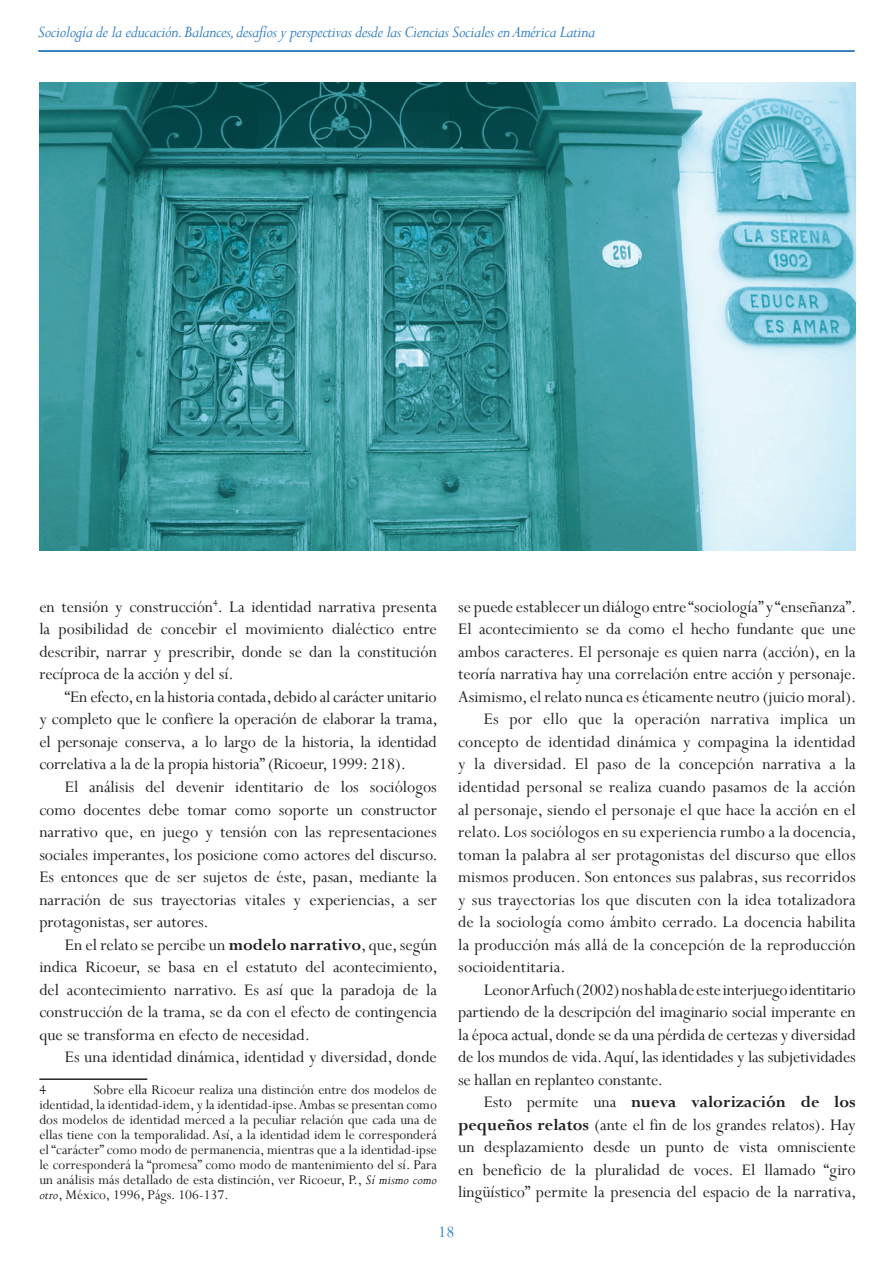
<style>
.page{position:relative;width:893px;height:1263px;background:#fff}
.page>*{position:absolute;margin:0;border:0;box-sizing:border-box;transform-origin:0 0}
.noseparacion{font:18px/22.5px "Perpetua";color:#231f20;text-align:justify}
.t1{font:italic 18px "Perpetua";letter-spacing:-.025em;color:#3a83c4}
.t2{font:18px "Perpetua";color:#3a83c4}
.t3{font:15px/15px "Perpetua";color:#231f20;text-align:justify}
.s1{font-weight:700}
.s2{font-style:italic}
</style>
<div class="page">
<hr style="left:38px;top:50px;width:817px;height:2px;background:#015aaa">
<hr style="left:39px;top:1078px;width:108px;height:2px;background:#231f20">
<img style="left:39px;top:82px;width:817px;height:469px">
<p class="t1" style="left:38px;top:20px;width:559px">Sociología de la educación. Balances, desafíos y perspectivas desde las Ciencias Sociales en América Latina</p>
<p class="noseparacion" style="left:39px;top:595px;width:399px">en tensión y construcción<sup>4</sup>. La identidad narrativa presenta la posibilidad de concebir el movimiento dialéctico entre describir, narrar y prescribir, donde se dan la constitución recíproca de la acción y del sí.</p>
<p class="noseparacion" style="left:39px;top:685px;width:400px;text-indent:26px">“En efecto, en la historia contada, debido al carácter unitario y completo que le confiere la operación de elaborar la trama, el personaje conserva, a lo largo de la historia, la identidad correlativa a la de la propia historia” (Ricoeur, 1999: 218).</p>
<p class="noseparacion" style="left:39px;top:775px;width:400px;text-indent:26px">El análisis del devenir identitario de los sociólogos como docentes debe tomar como soporte un constructor narrativo que, en juego y tensión con las representaciones sociales imperantes, los posicione como actores del discurso.<br>Es entonces que de ser sujetos de éste, pasan, mediante la narración de sus trayectorias vitales y experiencias, a ser protagonistas, ser autores.</p>
<p class="noseparacion" style="left:39px;top:933px;width:400px;text-indent:26px">En el relato se percibe un <span class="s1">modelo narrativo</span>, que, según indica Ricoeur, se basa en el estatuto del acontecimiento, del acontecimiento narrativo. Es así que la paradoja de la construcción de la trama, se da con el efecto de contingencia que se transforma en efecto de necesidad.</p>
<p class="noseparacion" style="left:65px;top:1045px;width:374px">Es una identidad dinámica, identidad y diversidad, donde</p>
<p class="t3" style="left:39px;top:1082px;width:8px">4</p>
<p class="t3" style="left:39px;top:1082px;width:399px;text-indent:54px">Sobre ella Ricoeur realiza una distinción entre dos modelos de identidad, la identidad-idem, y la identidad-ipse. Ambas se presentan como dos modelos de identidad merced a la peculiar relación que cada una de ellas tiene con la temporalidad. Así, a la identidad idem le corresponderá el “carácter” como modo de permanencia, mientras que a la identidad-ipse le corresponderá la “promesa” como modo de mantenimiento del sí. Para un análisis más detallado de esta distinción, ver Ricoeur, P., <span class="s2">Sí mismo como otro</span>, México, 1996, Págs. 106-137.</p>
<p class="noseparacion" style="left:458px;top:595px;width:400px">se puede establecer un diálogo entre “sociología” y “enseñanza”.<br>El acontecimiento se da como el hecho fundante que une ambos caracteres. El personaje es quien narra (acción), en la teoría narrativa hay una correlación entre acción y personaje.<br>Asimismo, el relato nunca es éticamente neutro (juicio moral).</p>
<p class="noseparacion" style="left:458px;top:708px;width:400px;text-indent:26px">Es por ello que la operación narrativa implica un concepto de identidad dinámica y compagina la identidad y la diversidad. El paso de la concepción narrativa a la identidad personal se realiza cuando pasamos de la acción al personaje, siendo el personaje el que hace la acción en el relato. Los sociólogos en su experiencia rumbo a la docencia, toman la palabra al ser protagonistas del discurso que ellos mismos producen. Son entonces sus palabras, sus recorridos y sus trayectorias los que discuten con la idea totalizadora de la sociología como ámbito cerrado. La docencia habilita la producción más allá de la concepción de la reproducción socioidentitaria.</p>
<p class="noseparacion" style="left:458px;top:978px;width:399px;text-indent:26px">Leonor Arfuch (2002) nos habla de este interjuego identitario partiendo de la descripción del imaginario social imperante en la época actual, donde se da una pérdida de certezas y diversidad de los mundos de vida. Aquí, las identidades y las subjetividades se hallan en replanteo constante.</p>
<p class="noseparacion" style="left:458px;top:1090px;width:400px;text-indent:26px">Esto permite una <span class="s1">nueva valorización de los pequeños relatos</span> (ante el fin de los grandes relatos). Hay un desplazamiento desde un punto de vista omnisciente en beneficio de la pluralidad de voces. El llamado “giro lingüístico” permite la presencia del espacio de la narrativa,</p>
<p class="t2" style="left:438px;top:1220px;width:18px">18</p>
</div>
